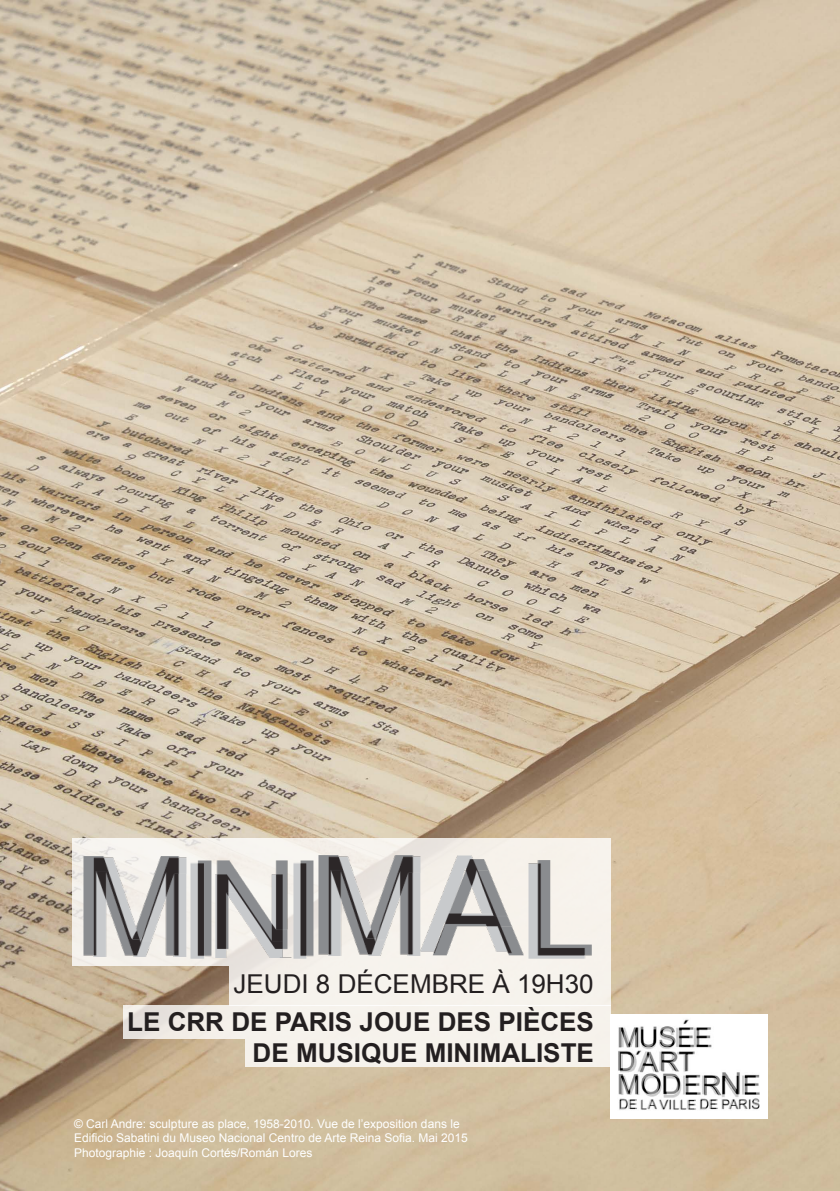
<style>
.page{position:relative;width:840px;height:1191px;background:#fff}
.page>*{position:absolute;margin:0;border:0;box-sizing:border-box;transform-origin:0 0}
.t1{font:700 26px/31.2px "Arial";color:#231f20;text-align:right}
.t2{font:26px "Arial";color:#231f20}
.t3{font:12px/14.4px "Arial";color:#fff}
</style>
<div class="page">
<img style="left:0;top:0;width:839px;height:1190px">
<div style="left:245px;top:1039px;width:364px;height:28px;background:#f6f2ec"></div>
<div style="left:123px;top:1005px;width:486px;height:34px;background:linear-gradient(to right,#efeae5,#f9f6ef)"></div>
<div style="left:229px;top:965px;width:380px;height:40px;background:#f6f3ec"></div>
<img style="left:609px;top:1015px;width:158px;height:104px">
<svg style="left:72px;top:837px;width:537px;height:128px;fill:#f6f2ec"></svg>
<img style="left:318px;top:855px;width:205px;height:101px">
<img style="left:191px;top:860px;width:20px;height:98px">
<img style="left:215px;top:860px;width:98px;height:98px">
<img style="left:528px;top:860px;width:63px;height:98px">
<img style="left:84px;top:856px;width:102px;height:100px">
<p class="t2" style="left:233px;top:967px;width:361px">JEUDI 8 DÉCEMBRE À 19H30</p>
<p class="t1" style="left:127px;top:1007px;width:468px">LE CRR DE PARIS JOUE DES PIÈCES<br>DE MUSIQUE MINIMALISTE</p>
<p class="t3" style="left:74px;top:1116px;width:395px">© Carl Andre: sculpture as place, 1958-2010. Vue de l’exposition dans le<br>Edificio Sabatini du Museo Nacional Centro de Arte Reina Sofia. Mai 2015</p>
<p class="t3" style="left:74px;top:1145px;width:240px">Photographie : Joaquín Cortés/Román Lores</p>
</div>
